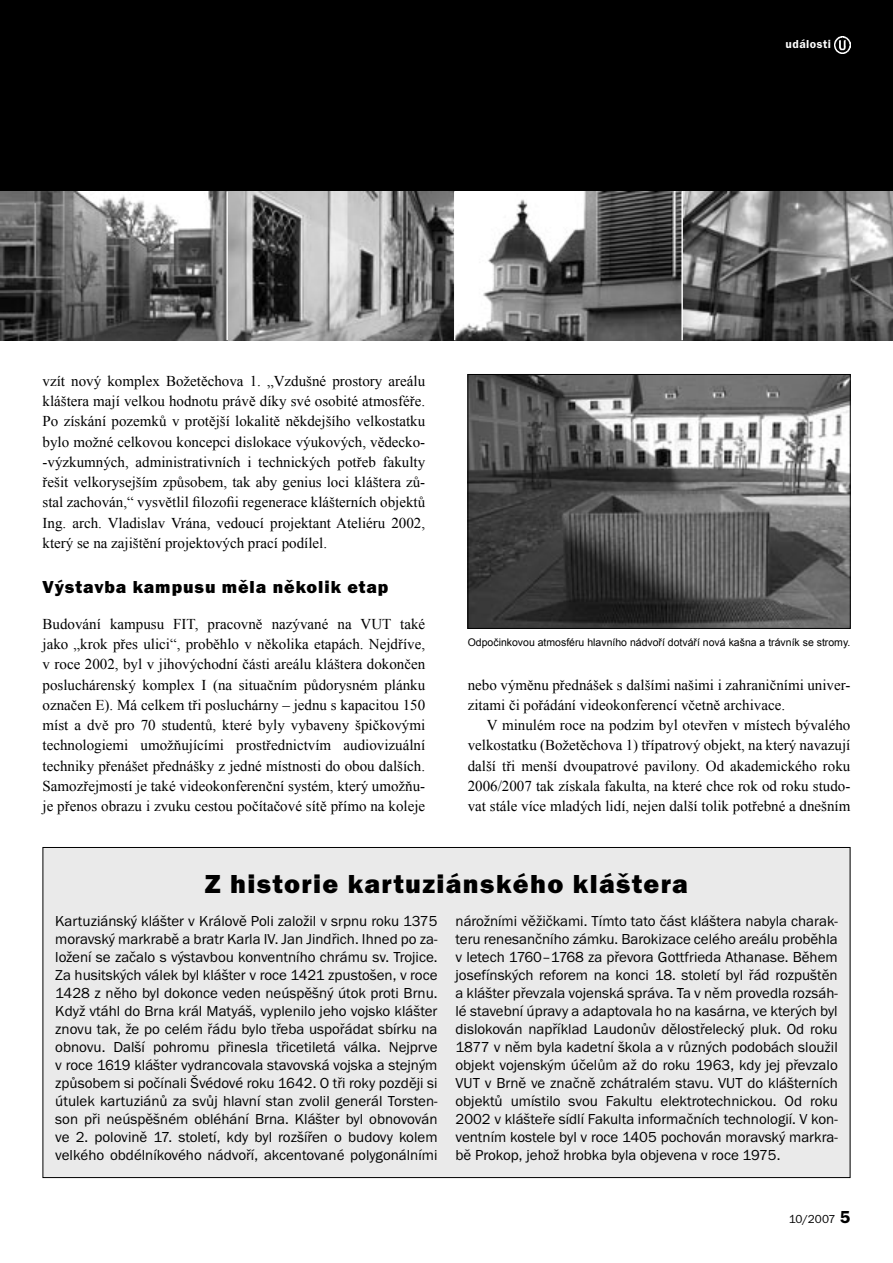
<style>
.page{position:relative;width:893px;height:1263px;background:#fff}
.page>*{position:absolute;margin:0;border:0;box-sizing:border-box;transform-origin:0 0}
.parax{font:27px "Franklin Got Itc TEE Heav";letter-spacing:.05em;color:#000}
.parax-2{font:18px "Franklin Got Itc TEE Heav";letter-spacing:.05em;color:#000}
.prvníx{font:15px/18px "Franklin Got Itc TEE";color:#000;text-align:justify}
.textx{font:15px/20.2px "Times New Roman";color:#000;text-align:justify}
.prvníx-2{font:15px/20.2px "Times New Roman";color:#000;text-align:justify}
.t1{font:12px "Franklin Got Itc TEE";letter-spacing:-.015em;color:#000}
.t2{font:600 12px "Franklin Got Itc TEE";letter-spacing:.04em;color:#fff}
.popisekx{font:10.5px "Arial";color:#000}
.s1{font-weight:600;font-size:18px}
</style>
<div class="page">
<div style="left:0;top:0;width:893px;height:191px;background:#000"></div>
<img style="left:834px;top:37px;width:17px;height:16px">
<div style="left:43px;top:847px;width:807px;height:330px;background:#eaeaea"></div>
<img style="left:470px;top:376px;width:378px;height:251px">
<div style="left:468px;top:374px;width:382px;height:255px;border:1px solid #000"></div>
<img style="left:0;top:191px;width:893px;height:149px">
<hr style="left:454px;top:191px;width:1px;height:149px;background:#fff">
<hr style="left:682px;top:191px;width:1px;height:149px;background:#fff">
<hr style="left:227px;top:191px;width:1px;height:149px;background:#fff">
<p class="t2" style="left:785px;top:38px;width:47px">události</p>
<p class="textx" style="left:43px;top:370px;width:384px">vzít nový komplex Božetěchova 1. „Vzdušné prostory areálu kláštera mají velkou hodnotu právě díky své osobité atmosféře.<br>Po získání pozemků v protější lokalitě někdejšího velkostatku bylo možné celkovou koncepci dislokace výukových, vědecko--výzkumných, administrativních i technických potřeb fakulty řešit velkorysejším způsobem, tak aby genius loci kláštera zů&shy;stal zachován,“ vysvětlil filozofii regenerace klášterních objektů Ing. arch. Vladislav Vrána, vedoucí projektant Ateliéru 2002, který se na zajištění projektových prací podílel.</p>
<p class="parax-2" style="left:43px;top:576px;width:347px">Výstavba kampusu měla několik etap</p>
<p class="prvníx-2" style="left:43px;top:613px;width:384px">Budování kampusu FIT, pracovně nazývané na VUT také jako „krok přes ulici“, proběhlo v několika etapách. Nejdříve, v roce 2002, byl v jihovýchodní části areálu kláštera dokončen posluchárenský komplex I (na situačním půdorysném plánku označen E). Má celkem tři posluchárny – jednu s kapacitou 150 míst a dvě pro 70 studentů, které byly vybaveny špičkovými technologiemi umožňujícími prostřednictvím audiovizuální techniky přenášet přednášky z jedné místnosti do obou dalších.<br>Samozřejmostí je také videokonferenční systém, který umožňu&shy;je přenos obrazu i zvuku cestou počítačové sítě přímo na koleje</p>
<p class="popisekx" style="left:468px;top:636px;width:384px">Odpočinkovou atmosféru hlavního nádvoří dotváří nová kašna a trávník se stromy.</p>
<p class="prvníx-2" style="left:468px;top:674px;width:384px">nebo výměnu přednášek s dalšími našimi i zahraničními univer&shy;zitami či pořádání videokonferencí včetně archivace.</p>
<p class="textx" style="left:468px;top:715px;width:384px;text-indent:19px">V minulém roce na podzim byl otevřen v místech bývalého velkostatku (Božetěchova 1) třípatrový objekt, na který navazují další tři menší dvoupatrové pavilony. Od akademického roku 2006/2007 tak získala fakulta, na které chce rok od roku studo&shy;vat stále více mladých lidí, nejen další tolik potřebné a dnešním</p>
<p class="parax" style="left:205px;top:868px;width:485px">Z historie kartuziánského kláštera</p>
<p class="prvníx" style="left:55px;top:912px;width:384px">Kartuziánský klášter v Králově Poli založil v srpnu roku 1375 moravský markrabě a bratr Karla IV. Jan Jindřich. Ihned po za&shy;ložení se začalo s výstavbou konventního chrámu sv. Trojice.<br>Za husitských válek byl klášter v roce 1421 zpustošen, v roce 1428 z něho byl dokonce veden neúspěšný útok proti Brnu.<br>Když vtáhl do Brna král Matyáš, vyplenilo jeho vojsko klášter znovu tak, že po celém řádu bylo třeba uspořádat sbírku na obnovu. Další pohromu přinesla třicetiletá válka. Nejprve v roce 1619 klášter vydrancovala stavovská vojska a stejným způsobem si počínali Švédové roku 1642. O tři roky později si útulek kartuziánů za svůj hlavní stan zvolil generál Torsten&shy;son při neúspěšném obléhání Brna. Klášter byl obnovován ve 2. polovině 17. století, kdy byl rozšířen o budovy kolem velkého obdélníkového nádvoří, akcentované polygonálními</p>
<p class="prvníx" style="left:455px;top:912px;width:384px">nárožními věžičkami. Tímto tato část kláštera nabyla charak&shy;teru renesančního zámku. Barokizace celého areálu proběhla v letech 1760–1768 za převora Gottfrieda Athanase. Během josefínských reforem na konci 18. století byl řád rozpuštěn a klášter převzala vojenská správa. Ta v něm provedla rozsáh&shy;lé stavební úpravy a adaptovala ho na kasárna, ve kterých byl dislokován například Laudonův dělostřelecký pluk. Od roku 1877 v něm byla kadetní škola a v různých podobách sloužil objekt vojenským účelům až do roku 1963, kdy jej převzalo VUT v Brně ve značně zchátralém stavu. VUT do klášterních objektů umístilo svou Fakultu elektrotechnickou. Od roku 2002 v klášteře sídlí Fakulta informačních technologií. V kon&shy;ventním kostele byl v roce 1405 pochován moravský markra&shy;bě Prokop, jehož hrobka byla objevena v roce 1975.</p>
<p class="t1" style="left:789px;top:1212px;width:63px">10/2007 <span class="s1">5</span></p>
</div>
